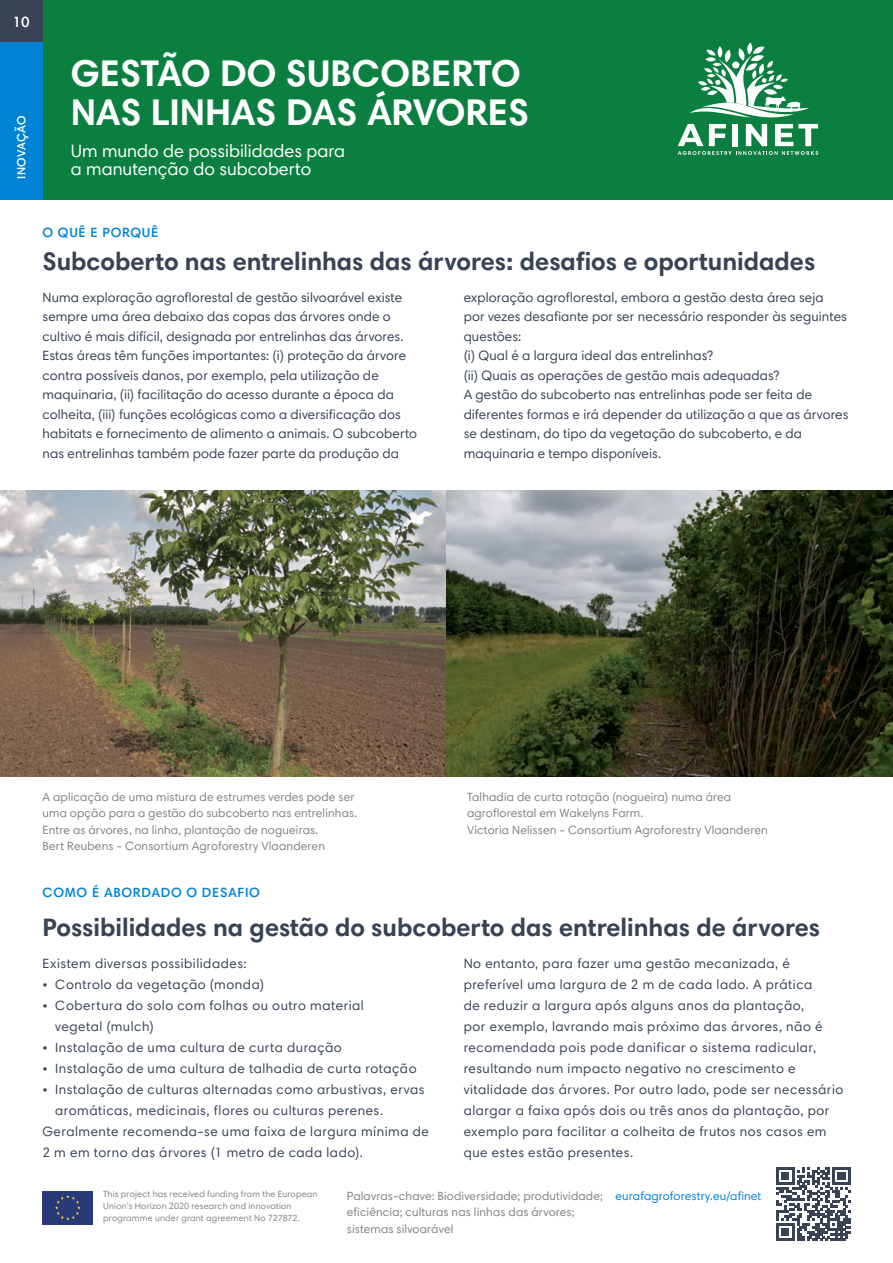
<style>
.page{position:relative;width:893px;height:1263px;background:#fff}
.page>*{position:absolute;margin:0;border:0;box-sizing:border-box;transform-origin:0 0}
.t1{font:700 37.5px/39px "Harmonia Sans Pro Cyr";letter-spacing:-.005em;color:#fff}
.t2{font:700 25.5px "Harmonia Sans Pro Cyr";color:#384355}
.t3{font:18px/18px "Harmonia Sans Pro Cyr";color:#fff}
.t4{font:600 15px "Harmonia Sans Pro Cyr";color:#fff}
.t5{font:13.5px/19.5px "Harmonia Sans Pro Cyr";letter-spacing:.02em;color:#384355}
.t6{font:13.5px/21px "Harmonia Sans Pro Cyr";letter-spacing:.04em;color:#384355}
.t7{font:600 13.5px "Harmonia Sans Pro Cyr";letter-spacing:.05em;color:#0083d5}
.t8{font:12px/16.5px "Harmonia Sans Pro Cyr";letter-spacing:.015em;color:#808285}
.t9{font:12px "Harmonia Sans Pro Cyr";letter-spacing:.01em;color:#0083d5}
.t10{font:600 12px "Harmonia Sans Pro Cyr";color:#fff}
.t11{font:9px/12px "Harmonia Sans Pro Cyr";letter-spacing:.02em;color:#808285}
</style>
<div class="page">
<div style="left:0;top:0;width:893px;height:200px;background:#0a7f40"></div>
<img style="left:0;top:491px;width:893px;height:286px">
<svg style="left:776px;top:1167px;width:74px;height:74px"></svg>
<div style="left:0;top:0;width:43px;height:43px;background:#384355"></div>
<div style="left:42px;top:1191px;width:51px;height:34px;background:#263a79"></div>
<svg style="left:55px;top:1195px;width:26px;height:25px"></svg>
<div style="left:0;top:43px;width:43px;height:157px;background:#0083d5"></div>
<svg style="left:678px;top:43px;width:140px;height:112px"></svg>
<p class="t4" style="left:13px;top:12px;width:19px">10</p>
<p class="t10" style="left:14px;top:179px;width:64px;rotate:-90deg">INOVAÇÃO</p>
<h1 class="t1" style="left:71px;top:53px;width:460px">GESTÃO DO SUBCOBERTO<br>NAS LINHAS DAS ÁRVORES</h1>
<h3 class="t3" style="left:71px;top:142px;width:276px">Um mundo de possibilidades para a manutenção do subcoberto</h3>
<p class="t7" style="left:43px;top:223px;width:117px">O QUÊ E PORQUÊ</p>
<h2 class="t2" style="left:43px;top:245px;width:774px">Subcoberto nas entrelinhas das árvores: desafios e oportunidades</h2>
<p class="t5" style="left:43px;top:287px;width:376px">Numa exploração agroflorestal de gestão silvoarável existe sempre uma área debaixo das copas das árvores onde o cultivo é mais difícil, designada por entrelinhas das árvores.<br>Estas áreas têm funções importantes: (i) proteção da árvore contra possíveis danos, por exemplo, pela utilização de maquinaria, (ii) facilitação do acesso durante a época da colheita, (iii) funções ecológicas como a diversificação dos habitats e fornecimento de alimento a animais. O subcoberto nas entrelinhas também pode fazer parte da produção da</p>
<p class="t5" style="left:464px;top:287px;width:386px">exploração agroflorestal, embora a gestão desta área seja<br>por vezes desafiante por ser necessário responder às seguintes questões:<br>(i) Qual é a largura ideal das entrelinhas?<br>(ii) Quais as operações de gestão mais adequadas?<br>A gestão do subcoberto nas entrelinhas pode ser feita de diferentes formas e irá depender da utilização a que as árvores se destinam, do tipo da vegetação do subcoberto, e da maquinaria e tempo disponíveis.</p>
<p class="t8" style="left:43px;top:788px;width:316px">A aplicação de uma mistura de estrumes verdes pode ser uma opção para a gestão do subcoberto nas entrelinhas.<br>Entre as árvores, na linha, plantação de nogueiras.<br>Bert Reubens - Consortium Agroforestry Vlaanderen</p>
<p class="t8" style="left:467px;top:788px;width:302px">Talhadia de curta rotação (nogueira) numa área agroflorestal em Wakelyns Farm.<br>Victoria Nelissen - Consortium Agroforestry Vlaanderen</p>
<p class="t7" style="left:43px;top:883px;width:219px">COMO É ABORDADO O DESAFIO</p>
<h2 class="t2" style="left:43px;top:911px;width:779px">Possibilidades na gestão do subcoberto das entrelinhas de árvores</h2>
<p class="t6" style="left:43px;top:952px;width:206px">Existem diversas possibilidades:</p>
<p class="t6" style="left:43px;top:973px;width:223px">• Controlo da vegetação (monda)</p>
<p class="t6" style="left:55px;top:994px;width:310px;text-indent:-13px">• Cobertura do solo com folhas ou outro material vegetal (mulch)</p>
<p class="t6" style="left:43px;top:1036px;width:301px">• Instalação de uma cultura de curta duração</p>
<p class="t6" style="left:43px;top:1057px;width:376px">• Instalação de uma cultura de talhadia de curta rotação</p>
<p class="t6" style="left:43px;top:1078px;width:383px">• Instalação de culturas alternadas como arbustivas, ervas</p>
<p class="t6" style="left:55px;top:1099px;width:329px">aromáticas, medicinais, flores ou culturas perenes.</p>
<p class="t6" style="left:43px;top:1120px;width:388px">Geralmente recomenda-se uma faixa de largura mínima de</p>
<p class="t6" style="left:43px;top:1141px;width:322px">2 m em torno das árvores (1 metro de cada lado).</p>
<p class="t6" style="left:464px;top:952px;width:381px">No entanto, para fazer uma gestão mecanizada, é preferível uma largura de 2 m de cada lado. A prática<br>de reduzir a largura após alguns anos da plantação,<br>por exemplo, lavrando mais próximo das árvores, não é recomendada pois pode danificar o sistema radicular, resultando num impacto negativo no crescimento e vitalidade das árvores. Por outro lado, pode ser necessário alargar a faixa após dois ou três anos da plantação, por exemplo para facilitar a colheita de frutos nos casos em que estes estão presentes.</p>
<p class="t11" style="left:103px;top:1188px;width:216px">This project has received funding from the European<br>Union’s Horizon 2020 research and innovation programme under grant agreement No 727872.</p>
<p class="t8" style="left:347px;top:1187px;width:257px">Palavras-chave: Biodiversidade; produtividade; eficiência; culturas nas linhas das árvores; sistemas silvoarável</p>
<p class="t9" style="left:616px;top:1188px;width:147px">eurafagroforestry.eu/afinet</p>
</div>
